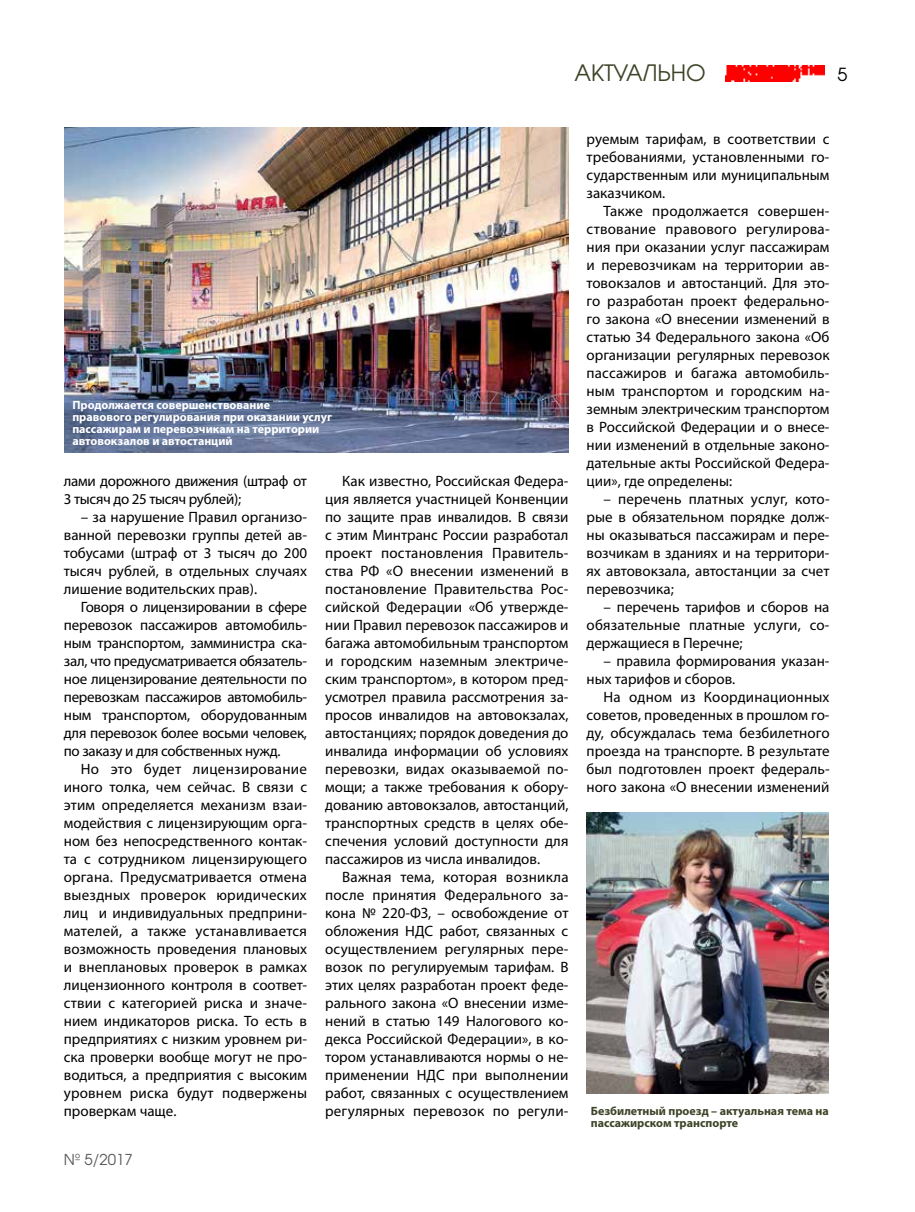
<style>
.page{position:relative;width:915px;height:1212px;background:#fff}
.page>*{position:absolute;margin:0;border:0;box-sizing:border-box;transform-origin:0 0}
.t1{font:22.5px "AG Avalanche C";color:#3c4427}
.t2{font:18px "AG Avalanche C";color:#000}
.t3{font:15px/18px "Myriad Pro";color:#000;text-align:justify}
.t4{font:15px/18px "Myriad Pro";letter-spacing:-.02em;color:#000}
.t5{font:15px "AG Avalanche C";color:#58595b}
.t6{font:700 12px/12px "Myriad Pro";color:#fff}
.t7{font:700 12px/12px "Myriad Pro";color:#3c4427}
</style>
<div class="page">
<img style="left:725px;top:65px;width:99px;height:17px">
<img style="left:65px;top:128px;width:503px;height:325px">
<img style="left:586px;top:812px;width:242px;height:281px">
<h1 class="t1" style="left:574px;top:59px;width:133px">АКТУАЛЬНО</h1>
<p class="t2" style="left:837px;top:63px;width:11px">5</p>
<p class="t6" style="left:72px;top:398px;width:261px">Продолжается совершенствование правового регулирования при оказании услуг пассажирам и перевозчикам на территории автовокзалов и автостанций</p>
<p class="t4" style="left:64px;top:472px;width:244px">лами дорожного движения (штраф от<br>3 тысяч до 25 тысяч рублей);</p>
<p class="t3" style="left:64px;top:508px;width:245px;text-indent:17px">– за нарушение Правил организо&shy;ванной перевозки группы детей ав&shy;тобусами (штраф от 3 тысяч до 200 тысяч рублей, в отдельных случаях лишение водительских прав).</p>
<p class="t3" style="left:64px;top:598px;width:245px;text-indent:17px">Говоря о лицензировании в сфере перевозок пассажиров автомобиль&shy;ным транспортом, замминистра ска&shy;зал, что предусматривается обязатель&shy;ное лицензирование деятельности по перевозкам пассажиров автомобиль&shy;ным транспортом, оборудованным для перевозок более восьми человек, по заказу и для собственных нужд.</p>
<p class="t3" style="left:64px;top:760px;width:245px;text-indent:17px">Но это будет лицензирование иного толка, чем сейчас. В связи с этим определяется механизм взаи&shy;модействия с лицензирующим орга&shy;ном без непосредственного контак&shy;та с сотрудником лицензирующего органа. Предусматривается отмена выездных проверок юридических лиц и индивидуальных предприни&shy;мателей, а также устанавливается возможность проведения плановых и внеплановых проверок в рамках лицензионного контроля в соответ&shy;ствии с категорией риска и значе&shy;нием индикаторов риска. То есть в предприятиях с низким уровнем ри&shy;ска проверки вообще могут не про&shy;водиться, а предприятия с высоким уровнем риска будут подвержены проверкам чаще.</p>
<p class="t5" style="left:64px;top:1150px;width:70px">№ 5/2017</p>
<p class="t3" style="left:325px;top:472px;width:245px;text-indent:17px">Как известно, Российская Федера&shy;ция является участницей Конвенции по защите прав инвалидов. В связи с этим Минтранс России разработал проект постановления Правитель&shy;ства РФ «О внесении изменений в постановление Правительства Рос&shy;сийской Федерации «Об утвержде&shy;нии Правил перевозок пассажиров и багажа автомобильным транспортом и городским наземным электриче&shy;ским транспортом», в котором пред&shy;усмотрел правила рассмотрения за&shy;просов инвалидов на автовокзалах, автостанциях; порядок доведения до инвалида информации об условиях перевозки, видах оказываемой по&shy;мощи; а также требования к обору&shy;дованию автовокзалов, автостанций, транспортных средств в целях обе&shy;спечения условий доступности для пассажиров из числа инвалидов.</p>
<p class="t3" style="left:325px;top:868px;width:245px;text-indent:17px">Важная тема, которая возникла после принятия Федерального за&shy;кона № 220-ФЗ, – освобождение от обложения НДС работ, связанных с осуществлением регулярных пере&shy;возок по регулируемым тарифам. В этих целях разработан проект феде&shy;рального закона «О внесении изме&shy;нений в статью 149 Налогового ко&shy;декса Российской Федерации», в ко&shy;тором устанавливаются нормы о не&shy;применении НДС при выполнении работ, связанных с осуществлением регулярных перевозок по регули-</p>
<p class="t3" style="left:586px;top:130px;width:244px">руемым тарифам, в соответствии с требованиями, установленными го&shy;сударственным или муниципальным заказчиком.</p>
<p class="t3" style="left:586px;top:202px;width:244px;text-indent:17px">Также продолжается совершен&shy;ствование правового регулирова&shy;ния при оказании услуг пассажирам и перевозчикам на территории ав&shy;товокзалов и автостанций. Для это&shy;го разработан проект федерально&shy;го закона «О внесении изменений в статью 34 Федерального закона «Об организации регулярных перевозок пассажиров и багажа автомобиль&shy;ным транспортом и городским на&shy;земным электрическим транспортом в Российской Федерации и о внесе&shy;нии изменений в отдельные законо&shy;дательные акты Российской Федера&shy;ции», где определены:</p>
<p class="t3" style="left:586px;top:490px;width:244px;text-indent:17px">– перечень платных услуг, кото&shy;рые в обязательном порядке долж&shy;ны оказываться пассажирам и пере&shy;возчикам в зданиях и на территори&shy;ях автовокзала, автостанции за счет перевозчика;</p>
<p class="t3" style="left:586px;top:598px;width:244px;text-indent:17px">– перечень тарифов и сборов на обязательные платные услуги, со&shy;держащиеся в Перечне;</p>
<p class="t3" style="left:586px;top:652px;width:244px;text-indent:17px">– правила формирования указан&shy;ных тарифов и сборов.</p>
<p class="t3" style="left:586px;top:688px;width:244px;text-indent:17px">На одном из Координационных советов, проведенных в прошлом го&shy;ду, обсуждалась тема безбилетного проезда на транспорте. В результате был подготовлен проект федераль&shy;ного закона «О внесении изменений</p>
<p class="t7" style="left:590px;top:1104px;width:239px">Безбилетный проезд – актуальная тема на пассажирском транспорте</p>
</div>
